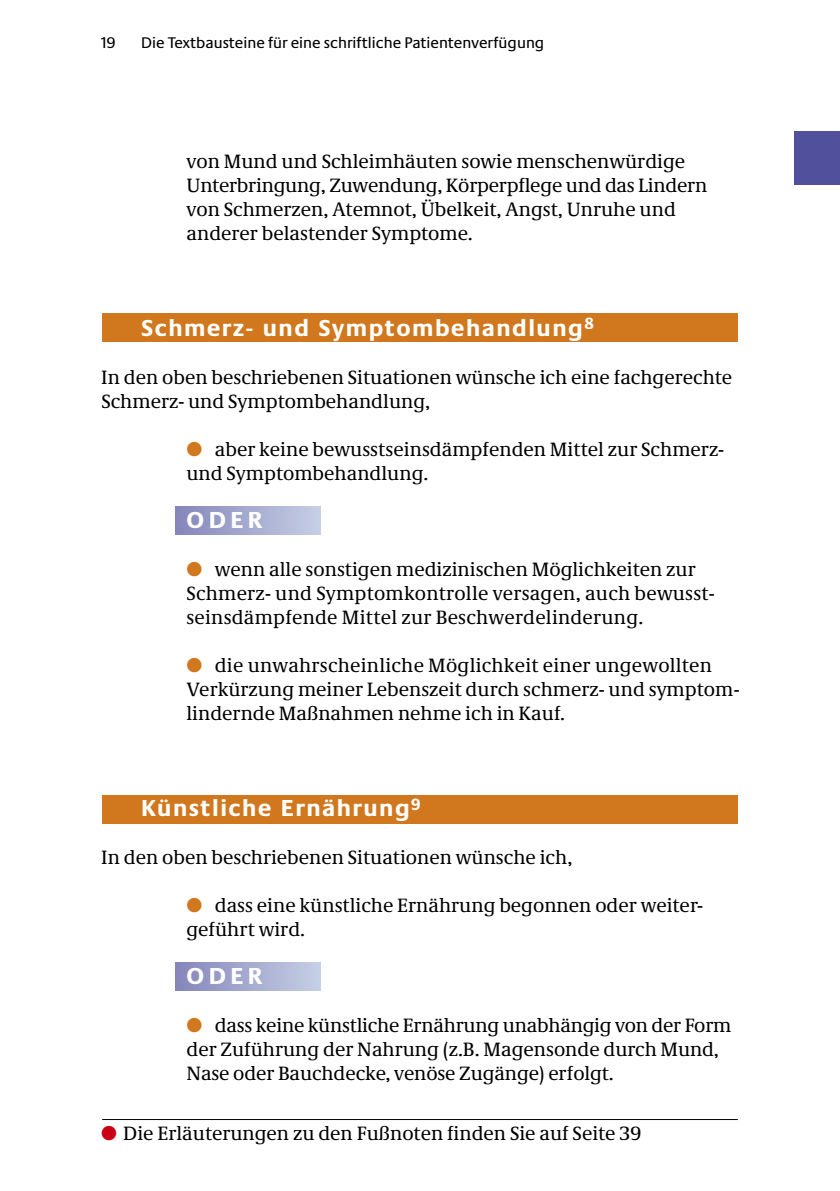
<style>
.page{position:relative;width:840px;height:1191px;background:#fff}
.page>*{position:absolute;margin:0;border:0;box-sizing:border-box;transform-origin:0 0}
.t1{font:700 24px "Neue Praxis";letter-spacing:.06em;color:#fff}
.t2{font:20px/24px "Neue Demos";color:#000}
.t3{font:16px "Neue Praxis";color:#000}
.s1{color:#d1771d}
.s2{color:#ca0016}
</style>
<div class="page">
<div style="left:102px;top:314px;width:635px;height:28px;background:#d1771d"></div>
<div style="left:794px;top:132px;width:45px;height:53px;background:#50509c"></div>
<div style="left:176px;top:506px;width:144px;height:28px;background:linear-gradient(to right,#8585ba,#c5cfe4)"></div>
<div style="left:176px;top:962px;width:144px;height:28px;background:linear-gradient(to right,#8585ba,#c5cfe4)"></div>
<div style="left:102px;top:795px;width:635px;height:28px;background:#d1771d"></div>
<hr style="left:102px;top:1119px;width:635px;height:1px;background:#000">
<p class="t3" style="left:101px;top:37px;width:16px">19</p>
<p class="t3" style="left:141px;top:37px;width:405px">Die Textbausteine für eine schriftliche Patientenverfügung</p>
<p class="t2" style="left:186px;top:151px;width:522px">von Mund und Schleimhäuten sowie menschenwürdige Unterbringung, Zuwendung, Körperpflege und das Lindern von Schmerzen, Atemnot, Übelkeit, Angst, Unruhe und anderer belastender Symptome.</p>
<p class="t1" style="left:141px;top:319px;width:454px">Schmerz- und Symptombehandlung<sup>8</sup></p>
<p class="t2" style="left:101px;top:367px;width:632px">In den oben beschriebenen Situationen wünsche ich eine fachgerechte<br>Schmerz- und Symptombehandlung,</p>
<p class="t2" style="left:186px;top:439px;width:539px"><span class="s1">●</span> aber keine bewusstseinsdämpfenden Mittel zur Schmerz&shy;und Symptombehandlung.</p>
<p class="t1" style="left:186px;top:511px;width:77px">ODER</p>
<p class="t2" style="left:186px;top:559px;width:529px"><span class="s1">●</span> wenn alle sonstigen medizinischen Möglichkeiten zur<br>Schmerz- und Symptomkontrolle versagen, auch bewusst&shy;seinsdämpfende Mittel zur Beschwerdelinderung.</p>
<p class="t2" style="left:186px;top:655px;width:554px"><span class="s1">●</span> die unwahrscheinliche Möglichkeit einer ungewollten<br>Verkürzung meiner Lebenszeit durch schmerz- und symptom&shy;lindernde Maßnahmen nehme ich in Kauf.</p>
<p class="t1" style="left:141px;top:799px;width:281px">Künstliche Ernährung<sup>9</sup></p>
<p class="t2" style="left:101px;top:847px;width:472px">In den oben beschriebenen Situationen wünsche ich,</p>
<p class="t2" style="left:186px;top:895px;width:518px"><span class="s1">●</span> dass eine künstliche Ernährung begonnen oder weiter&shy;geführt wird.</p>
<p class="t1" style="left:186px;top:967px;width:77px">ODER</p>
<p class="t2" style="left:186px;top:1015px;width:546px"><span class="s1">●</span> dass keine künstliche Ernährung unabhängig von der Form der Zuführung der Nahrung (z.B. Magensonde durch Mund,<br>Nase oder Bauchdecke, venöse Zugänge) erfolgt.</p>
<p class="t2" style="left:101px;top:1123px;width:541px"><span class="s2">●</span> Die Erläuterungen zu den Fußnoten finden Sie auf Seite 39</p>
</div>
